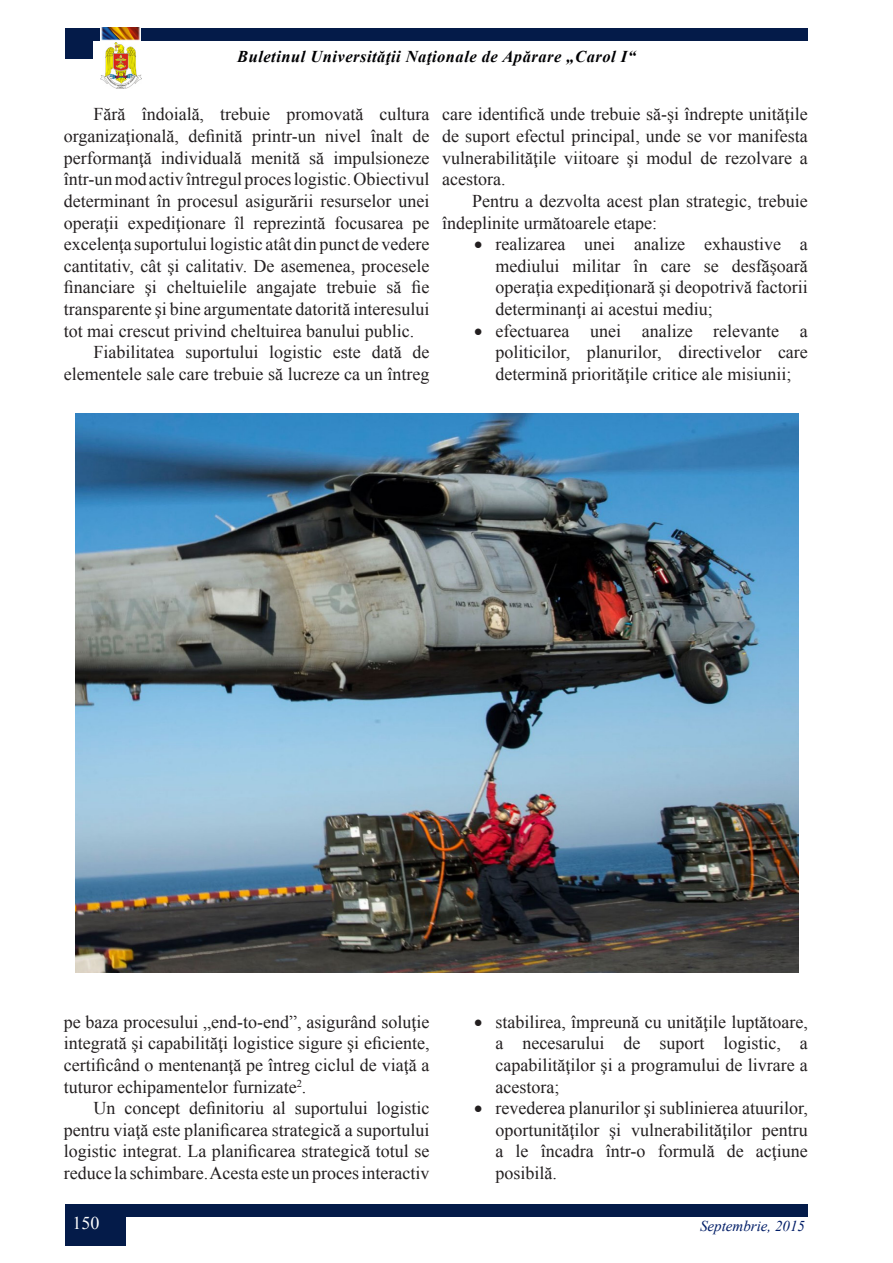
<style>
.page{position:relative;width:893px;height:1263px;background:#fff}
.page>*{position:absolute;margin:0;border:0;box-sizing:border-box;transform-origin:0 0}
.t1{font:18px/21.6px "Times New Roman";color:#231f20;text-align:justify}
.t2{font:18px "Times New Roman";color:#fff}
.t3{font:italic 700 16.5px "Times New Roman";letter-spacing:.03em;color:#000103}
.t4{font:italic 15px "Times New Roman";color:#001d67}
</style>
<div class="page">
<img style="left:101px;top:43px;width:40px;height:45px">
<div style="left:65px;top:1204px;width:743px;height:12px;background:#041b49"></div>
<div style="left:65px;top:1216px;width:61px;height:30px;background:#041b49"></div>
<div style="left:65px;top:28px;width:743px;height:12px;background:#041b49"></div>
<img style="left:101px;top:27px;width:40px;height:14px">
<div style="left:65px;top:37px;width:28px;height:22px;background:#041b49"></div>
<img style="left:76px;top:414px;width:723px;height:559px">
<p class="t3" style="left:237px;top:45px;width:400px">Buletinul Universităţii Naţionale de Apărare „Carol I“</p>
<p class="t1" style="left:64px;top:103px;width:367px;text-indent:30px">Fără îndoială, trebuie promovată cultura organizaţională, definită printr-un nivel înalt de performanţă individuală menită să impulsioneze într-un mod activ întregul proces logistic. Obiectivul determinant în procesul asigurării resurselor unei operaţii expediţionare îl reprezintă focusarea pe excelenţa suportului logistic atât din punct de vedere cantitativ, cât şi calitativ. De asemenea, procesele financiare şi cheltuielile angajate trebuie să fie transparente şi bine argumentate datorită interesului tot mai crescut privind cheltuirea banului public.</p>
<p class="t1" style="left:64px;top:341px;width:367px;text-align:right">Fiabilitatea suportului logistic este dată de elementele sale care trebuie să lucreze ca un întreg</p>
<p class="t1" style="left:442px;top:103px;width:367px">care identifică unde trebuie să-şi îndrepte unităţile de suport efectul principal, unde se vor manifesta vulnerabilităţile viitoare şi modul de rezolvare a acestora.</p>
<p class="t1" style="left:442px;top:190px;width:367px;text-indent:30px">Pentru a dezvolta acest plan strategic, trebuie îndeplinite următoarele etape:</p>
<p class="t1" style="left:495px;top:233px;width:314px;text-indent:-21px">• realizarea unei analize exhaustive a mediului militar în care se desfăşoară operaţia expediţionară şi deopotrivă factorii determinanţi ai acestui mediu;</p>
<p class="t1" style="left:495px;top:319px;width:314px;text-indent:-21px">• efectuarea unei analize relevante a politicilor, planurilor, directivelor care determină priorităţile critice ale misiunii;</p>
<p class="t1" style="left:64px;top:1011px;width:367px">pe baza procesului „end-to-end”, asigurând soluţie integrată şi capabilităţi logistice sigure şi eficiente, certificând o mentenanţă pe întreg ciclul de viaţă a tuturor echipamentelor furnizate<sup>2</sup>.</p>
<p class="t1" style="left:64px;top:1097px;width:367px;text-indent:30px">Un concept definitoriu al suportului logistic pentru viaţă este planificarea strategică a suportului logistic integrat. La planificarea strategică totul se reduce la schimbare. Acesta este un proces interactiv</p>
<p class="t1" style="left:495px;top:1011px;width:314px;text-indent:-21px">• stabilirea, împreună cu unităţile luptătoare, a necesarului de suport logistic, a capabilităţilor şi a programului de livrare a acestora;</p>
<p class="t1" style="left:495px;top:1097px;width:314px;text-indent:-21px">• revederea planurilor şi sublinierea atuurilor, oportunităţilor şi vulnerabilităţilor pentru a le încadra într-o formulă de acţiune posibilă.</p>
<p class="t2" style="left:73px;top:1210px;width:28px">150</p>
<p class="t4" style="left:700px;top:1216px;width:106px">Septembrie, 2015</p>
</div>
